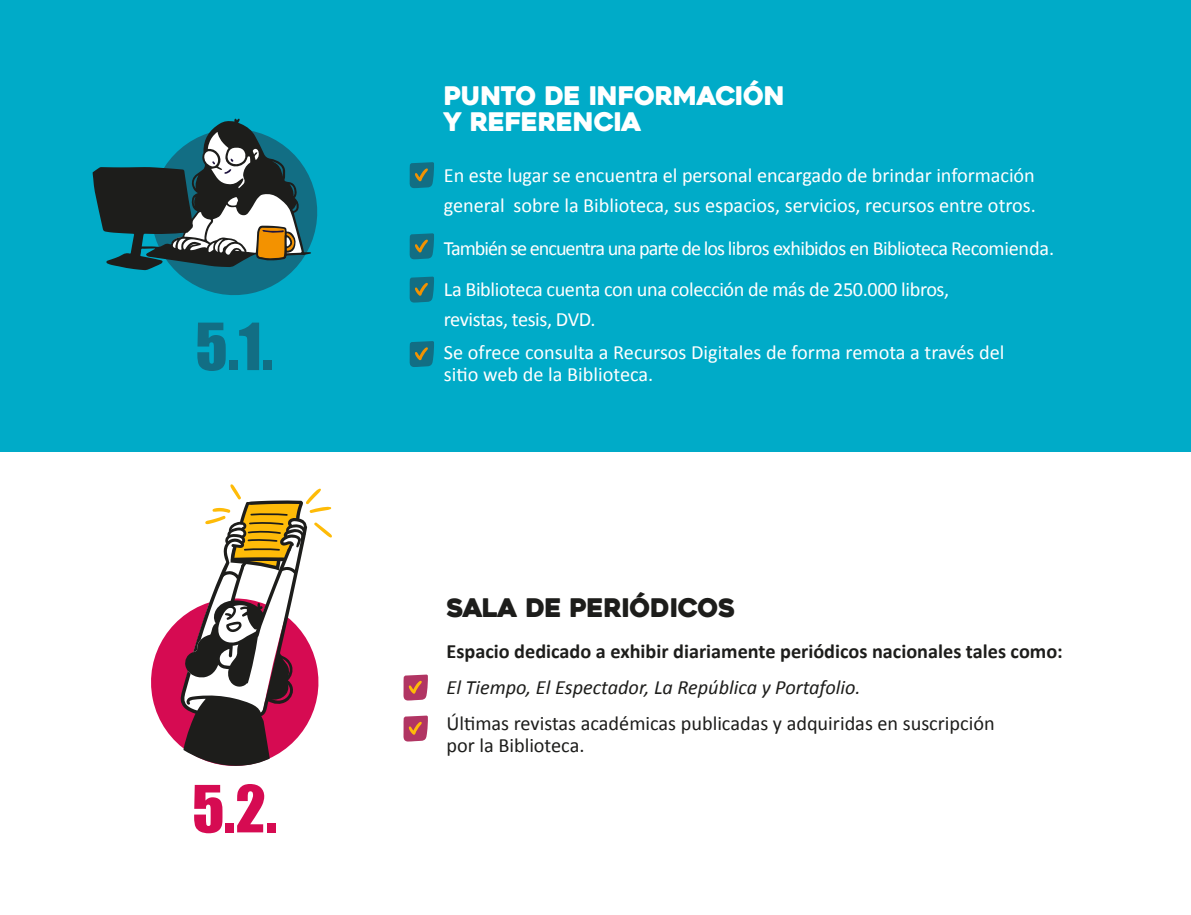
<style>
.page{position:relative;width:1191px;height:915px;background:#fff}
.page>*{position:absolute;margin:0;border:0;box-sizing:border-box;transform-origin:0 0}
.t1{font:60px "Impact";color:#126e84}
.t2{font:60px "Impact";color:#d60b52}
.t3{font:25.5px/25.5px "Heavitas";letter-spacing:-.015em;color:#fff}
.t4{font:25.5px "Heavitas";letter-spacing:-.015em;color:#1d1d1b}
.t5{font:20.25px/30px "Calibri";letter-spacing:-.01em;color:#fff}
.t6{font:20.25px/40.5px "Calibri";letter-spacing:-.03em;color:#fff}
.t7{font:20.25px/22.5px "Calibri";color:#1d1d1b}
.t8{font:700 20.25px "Calibri";color:#1d1d1b}
.t9{font:italic 20.25px "Calibri";color:#1d1d1b}
</style>
<div class="page">
<div style="left:0;top:0;width:1191px;height:451px;background:#00abc8"></div>
<svg style="left:93px;top:118px;width:225px;height:177px"></svg>
<svg style="left:151px;top:484px;width:181px;height:282px"></svg>
<svg style="left:409px;top:162px;width:25px;height:26px"></svg>
<svg style="left:409px;top:233px;width:25px;height:26px"></svg>
<svg style="left:409px;top:276px;width:25px;height:26px"></svg>
<svg style="left:409px;top:341px;width:25px;height:26px"></svg>
<svg style="left:403px;top:674px;width:25px;height:26px"></svg>
<svg style="left:403px;top:715px;width:25px;height:26px"></svg>
<h1 class="t1" style="left:195px;top:314px;width:79px">5.1.</h1>
<h1 class="t2" style="left:192px;top:776px;width:86px">5.2.</h1>
<p class="t3" style="left:444px;top:83px;width:343px">PUNTO DE INFORMACIÓN<br>Y REFERENCIA</p>
<p class="t5" style="left:444px;top:161px;width:593px">En este lugar se encuentra el personal encargado de brindar información general sobre la Biblioteca, sus espacios, servicios, recursos entre otros.</p>
<p class="t6" style="left:444px;top:229px;width:612px">También se encuentra una parte de los libros exhibidos en Biblioteca Recomienda.<br>La Biblioteca cuenta con una colección de más de 250.000 libros,</p>
<p class="t5" style="left:444px;top:304px;width:562px;line-height:33px">revistas, tesis, DVD.<br>Se ofrece consulta a Recursos Digitales de forma remota a través del</p>
<p class="t5" style="left:444px;top:359px;width:211px">sitio web de la Biblioteca.</p>
<p class="t4" style="left:446px;top:593px;width:290px">SALA DE PERIÓDICOS</p>
<p class="t8" style="left:446px;top:643px;width:618px">Espacio dedicado a exhibir diariamente periódicos nacionales tales como:</p>
<p class="t9" style="left:446px;top:679px;width:416px">El Tiempo, El Espectador, La República y Portafolio.</p>
<p class="t7" style="left:446px;top:711px;width:550px">Últimas revistas académicas publicadas y adquiridas en suscripción por la Biblioteca.</p>
</div>
